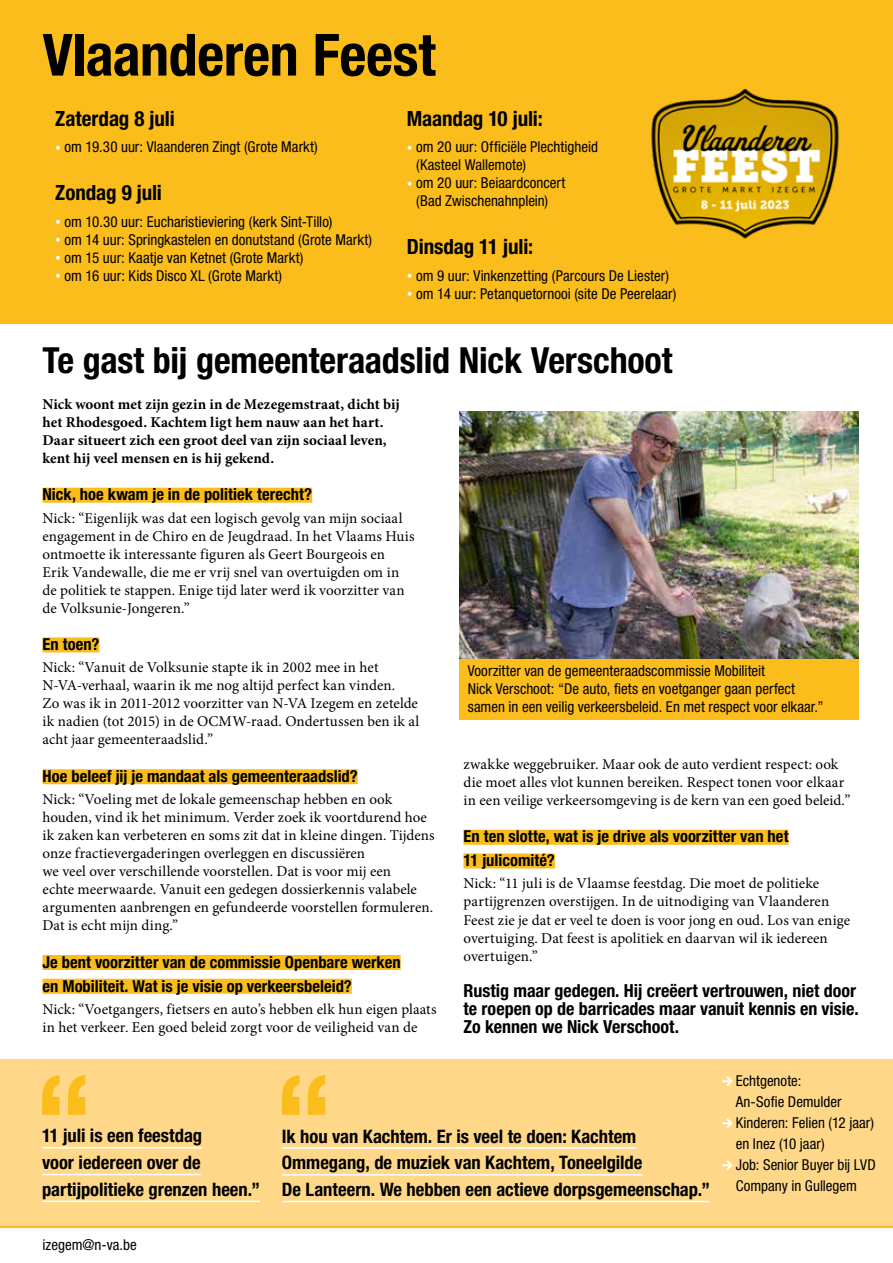
<style>
.page{position:relative;width:893px;height:1263px;background:#fff}
.page>*{position:absolute;margin:0;border:0;box-sizing:border-box;transform-origin:0 0}
.t1{font:700 condensed 58.2px "Helvetica Neue LT Std";letter-spacing:-.005em;color:#000}
.t2{font:700 condensed 36px "Helvetica Neue LT Std";letter-spacing:-.005em;color:#000}
.t3{font:700 condensed 21px "Helvetica Neue LT Std";letter-spacing:-.005em;color:#000}
.t4{font:700 condensed 18.6px/26.7px "Helvetica Neue LT Std";color:#000}
.t5{font:700 condensed 18px/18px "Helvetica Neue LT Std";color:#000}
.t6{font:700 condensed 16.5px/23.7px "Helvetica Neue LT Std";color:#000}
.t7{font:15px/18px "Minion Pro";color:#000}
.t8{font:condensed 15px/21px "Helvetica Neue LT Std";color:#000}
.t9{font:700 15px/18px "Minion Pro";letter-spacing:.005em;color:#000}
.s1{font-family:"Minion Pro";font-stretch:normal;color:#fff}
</style>
<div class="page">
<div style="left:0;top:0;width:893px;height:323px;background:#fbbd1b"></div>
<div style="left:0;top:1059px;width:893px;height:168px;background:#fed888"></div>
<div style="left:43px;top:488px;width:269px;height:15px;background:#fbbd1b"></div>
<div style="left:43px;top:637px;width:56px;height:15px;background:#fbbd1b"></div>
<div style="left:43px;top:769px;width:315px;height:15px;background:#fbbd1b"></div>
<div style="left:43px;top:955px;width:358px;height:15px;background:#fbbd1b"></div>
<div style="left:43px;top:979px;width:309px;height:15px;background:#fbbd1b"></div>
<div style="left:463px;top:830px;width:325px;height:15px;background:#fbbd1b"></div>
<div style="left:463px;top:853px;width:92px;height:15px;background:#fbbd1b"></div>
<svg style="left:722px;top:1076px;width:10px;height:10px"></svg>
<svg style="left:722px;top:1118px;width:10px;height:10px"></svg>
<svg style="left:722px;top:1160px;width:10px;height:10px"></svg>
<div style="left:459px;top:656px;width:400px;height:64px;background:#fbbd1b"></div>
<img style="left:459px;top:412px;width:400px;height:246px">
<hr style="left:282px;top:1147px;width:354px;height:2px;background:#fff">
<hr style="left:282px;top:1174px;width:360px;height:1px;background:#fff">
<svg style="left:282px;top:1075px;width:43px;height:40px"></svg>
<hr style="left:42px;top:1147px;width:160px;height:1px;background:#fff">
<hr style="left:42px;top:1174px;width:159px;height:1px;background:#fff">
<svg style="left:42px;top:1075px;width:43px;height:40px"></svg>
<img style="left:651px;top:88px;width:188px;height:151px">
<svg style="left:0;top:1200px;width:893px;height:28px"></svg>
<h1 class="t1" style="left:43px;top:20px;width:395px">Vlaanderen Feest</h1>
<h3 class="t3" style="left:55px;top:106px;width:121px">Zaterdag 8 juli</h3>
<p class="t8" style="left:55px;top:137px;width:264px"><span class="s1">•</span> om 19.30 uur: Vlaanderen Zingt (Grote Markt)</p>
<h3 class="t3" style="left:55px;top:180px;width:108px">Zondag 9 juli</h3>
<p class="t8" style="left:55px;top:211px;width:279px"><span class="s1">•</span> om 10.30 uur: Eucharistieviering (kerk Sint-Tillo)</p>
<p class="t8" style="left:55px;top:229px;width:318px"><span class="s1">•</span> om 14 uur: Springkastelen en donutstand (Grote Markt)</p>
<p class="t8" style="left:55px;top:247px;width:250px"><span class="s1">•</span> om 15 uur: Kaatje van Ketnet (Grote Markt)</p>
<p class="t8" style="left:55px;top:265px;width:228px"><span class="s1">•</span> om 16 uur: Kids Disco XL (Grote Markt)</p>
<h3 class="t3" style="left:407px;top:106px;width:137px">Maandag 10 juli:</h3>
<p class="t8" style="left:416px;top:138px;width:183px;line-height:18px;text-indent:-9px"><span class="s1">•</span> om 20 uur: Officiële Plechtigheid (Kasteel Wallemote)</p>
<p class="t8" style="left:407px;top:174px;width:160px;line-height:18px;text-align:center"><span class="s1">•</span> om 20 uur: Beiaardconcert (Bad Zwischenahnplein)</p>
<h3 class="t3" style="left:407px;top:234px;width:128px">Dinsdag 11 juli:</h3>
<p class="t8" style="left:407px;top:265px;width:264px"><span class="s1">•</span> om 9 uur: Vinkenzetting (Parcours De Liester)</p>
<p class="t8" style="left:407px;top:283px;width:271px"><span class="s1">•</span> om 14 uur: Petanquetornooi (site De Peerelaar)</p>
<h2 class="t2" style="left:43px;top:338px;width:631px">Te gast bij gemeenteraadslid Nick Verschoot</h2>
<p class="t9" style="left:43px;top:395px;width:359px">Nick woont met zijn gezin in de Mezegemstraat, dicht bij het Rhodesgoed. Kachtem ligt hem nauw aan het hart.<br>Daar situeert zich een groot deel van zijn sociaal leven, kent hij veel mensen en is hij gekend.</p>
<p class="t6" style="left:43px;top:482px;width:271px">Nick, hoe kwam je in de politiek terecht?</p>
<p class="t7" style="left:43px;top:509px;width:373px">Nick: “Eigenlijk was dat een logisch gevolg van mijn sociaal engagement in de Chiro en de Jeugdraad. In het Vlaams Huis ontmoette ik interessante figuren als Geert Bourgeois en Erik Vandewalle, die me er vrij snel van overtuigden om in de politiek te stappen. Enige tijd later werd ik voorzitter van de Volksunie-Jongeren.”</p>
<p class="t6" style="left:43px;top:632px;width:58px">En toen?</p>
<p class="t7" style="left:43px;top:659px;width:378px">Nick: “Vanuit de Volksunie stapte ik in 2002 mee in het N-VA-verhaal, waarin ik me nog altijd perfect kan vinden.<br>Zo was ik in 2011-2012 voorzitter van N-VA Izegem en zetelde ik nadien (tot 2015) in de OCMW-raad. Ondertussen ben ik al acht jaar gemeenteraadslid.”</p>
<p class="t6" style="left:43px;top:764px;width:317px">Hoe beleef jij je mandaat als gemeenteraadslid?</p>
<p class="t7" style="left:43px;top:790px;width:394px">Nick: “Voeling met de lokale gemeenschap hebben en ook houden, vind ik het minimum. Verder zoek ik voortdurend hoe ik zaken kan verbeteren en soms zit dat in kleine dingen. Tijdens onze fractievergaderingen overleggen en discussiëren<br>we veel over verschillende voorstellen. Dat is voor mij een<br>echte meerwaarde. Vanuit een gedegen dossierkennis valabele argumenten aanbrengen en gefundeerde voorstellen formuleren.<br>Dat is echt mijn ding.”</p>
<p class="t6" style="left:43px;top:950px;width:360px">Je bent voorzitter van de commissie Openbare werken en Mobiliteit. Wat is je visie op verkeersbeleid?</p>
<p class="t7" style="left:43px;top:1000px;width:396px">Nick: “Voetgangers, fietsers en auto’s hebben elk hun eigen plaats in het verkeer. Een goed beleid zorgt voor de veiligheid van de</p>
<p class="t8" style="left:468px;top:661px;width:357px;line-height:18px">Voorzitter van de gemeenteraadscommissie Mobiliteit<br>Nick Verschoot: “De auto, fiets en voetganger gaan perfect samen in een veilig verkeersbeleid. En met respect voor elkaar.”</p>
<p class="t7" style="left:463px;top:755px;width:388px">zwakke weggebruiker. Maar ook de auto verdient respect: ook die moet alles vlot kunnen bereiken. Respect tonen voor elkaar in een veilige verkeersomgeving is de kern van een goed beleid.”</p>
<p class="t6" style="left:463px;top:824px;width:327px">En ten slotte, wat is je drive als voorzitter van het<br>11 julicomité?</p>
<p class="t7" style="left:463px;top:875px;width:388px">Nick: “11 juli is de Vlaamse feestdag. Die moet de politieke partijgrenzen overstijgen. In de uitnodiging van Vlaanderen Feest zie je dat er veel te doen is voor jong en oud. Los van enige overtuiging. Dat feest is apolitiek en daarvan wil ik iedereen overtuigen.”</p>
<p class="t5" style="left:463px;top:981px;width:397px">Rustig maar gedegen. Hij creëert vertrouwen, niet door te roepen op de barricades maar vanuit kennis en visie.<br>Zo kennen we Nick Verschoot.</p>
<p class="t4" style="left:42px;top:1122px;width:219px">11 juli is een feestdag<br>voor iedereen over de partijpolitieke grenzen heen.”</p>
<p class="t8" style="left:43px;top:1234px;width:96px">izegem@n-va.be</p>
<p class="t4" style="left:282px;top:1122px;width:430px">Ik hou van Kachtem. Er is veel te doen: Kachtem<br>Ommegang, de muziek van Kachtem, Toneelgilde<br>De Lanteern. We hebben een actieve dorpsgemeenschap.”</p>
<p class="t8" style="left:736px;top:1070px;width:142px">Echtgenote:<br>An-Sofie Demulder<br>Kinderen: Felien (12 jaar) en Inez (10 jaar)<br>Job: Senior Buyer bij LVD<br>Company in Gullegem</p>
</div>
